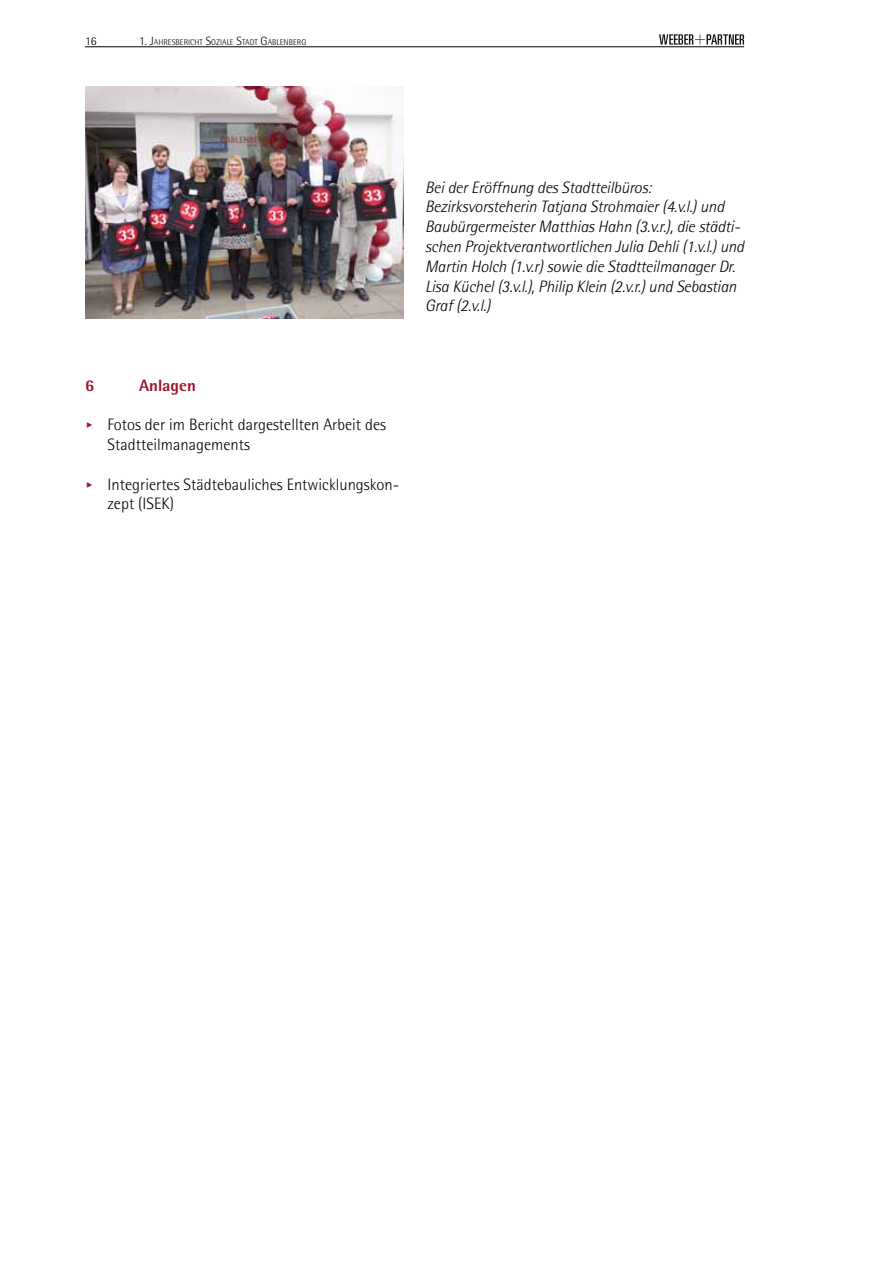
<style>
.page{position:relative;width:893px;height:1263px;background:#fff}
.page>*{position:absolute;margin:0;border:0;box-sizing:border-box;transform-origin:0 0}
.t1{font:italic 300 16.5px/19.8px "AT Rotis Semi Sans";letter-spacing:-.01em;color:#000}
.t2{font:300 16.5px/19.8px "AT Rotis Semi Sans";color:#000}
.t3{font:800 16.5px "AT Rotis Semi Sans";color:#9e152b}
.t4{font:300 12px "AT Rotis Semi Sans";color:#000}
.t5{font:300 8.4px "AT Rotis Semi Sans";color:#000}
.s1{font-size:12px}
</style>
<div class="page">
<svg style="left:659px;top:34px;width:85px;height:11px"></svg>
<hr style="left:85px;top:46px;width:659px;height:1px;background:#000">
<img style="left:85px;top:86px;width:319px;height:233px">
<p class="t4" style="left:85px;top:34px;width:13px">16</p>
<p class="t5" style="left:139px;top:37px;width:168px"><span class="s1">1. J</span>AHRESBERICHT <span class="s1">S</span>OZIALE <span class="s1">S</span>TADT <span class="s1">G</span>ABLENBERG</p>
<p class="t3" style="left:85px;top:375px;width:11px">6</p>
<p class="t3" style="left:139px;top:375px;width:58px">Anlagen</p>
<p class="t2" style="left:108px;top:415px;width:280px">Fotos der im Bericht dargestellten Arbeit des<br>Stadtteilmanagements</p>
<p class="t2" style="left:108px;top:474px;width:293px">Integriertes Städtebauliches Entwicklungskon&shy;zept (ISEK)</p>
<p class="t1" style="left:425px;top:177px;width:320px">Bei der Eröffnung des Stadtteilbüros:<br>Bezirksvorsteherin Tatjana Strohmaier (4.v.l.) und Baubürgermeister Matthias Hahn (3.v.r.), die städti&shy;schen Projektverantwortlichen Julia Dehli (1.v.l.) und Martin Holch (1.v.r) sowie die Stadtteilmanager Dr.<br>Lisa Küchel (3.v.l.), Philip Klein (2.v.r.) und Sebastian Graf (2.v.l.)</p>
</div>
